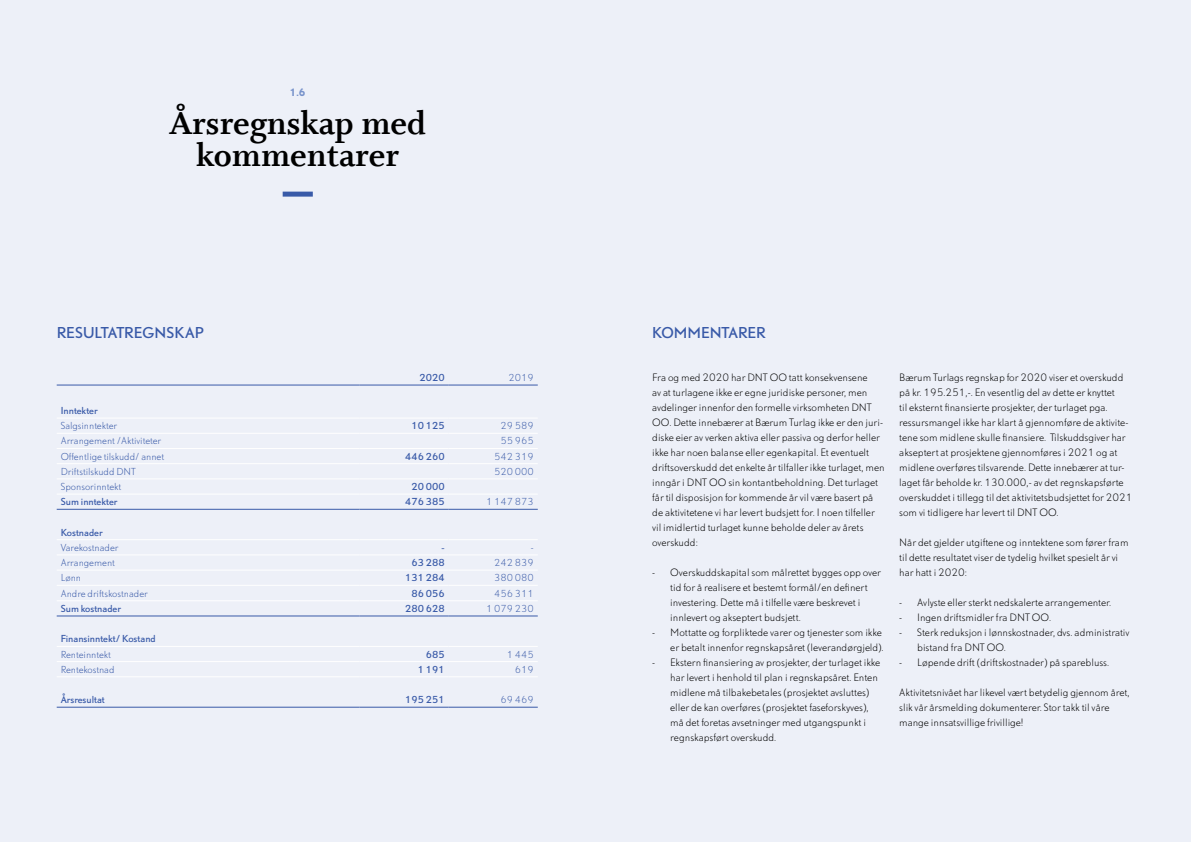
<style>
.page{position:relative;width:1191px;height:842px;background:#edf0f8}
.page>*{position:absolute;margin:0;border:0;box-sizing:border-box;transform-origin:0 0}
._3_Tittel{font:36px/32px "Whitman Bold LF";color:#000;text-align:center}
._5_Tittel_overlay{font:14px "DTL Nobel TOT";color:#395aa8}
._1_Brødtekst{font:300 9.5px/15px "DTL Nobel TOT";color:#000}
._7_numbers{font:700 9.5px "DTL Nobel TOT";color:#7893cb}
._6_Tabell{font:300 9px "DTL Nobel TOT";color:#395aa8}
._6_Tabell-2{font:9px "DTL Nobel TOT";color:#395aa8}
</style>
<div class="page">
<div style="left:283px;top:192px;width:30px;height:5px;background:#395aa8"></div>
<hr style="left:57px;top:418px;width:302px;height:1px;background:#fff">
<hr style="left:360px;top:418px;width:89px;height:1px;background:#fff">
<hr style="left:449px;top:418px;width:89px;height:1px;background:#fff">
<hr style="left:57px;top:433px;width:302px;height:1px;background:#fff">
<hr style="left:360px;top:433px;width:89px;height:1px;background:#fff">
<hr style="left:449px;top:433px;width:89px;height:1px;background:#fff">
<hr style="left:57px;top:448px;width:302px;height:1px;background:#fff">
<hr style="left:360px;top:448px;width:89px;height:1px;background:#fff">
<hr style="left:449px;top:448px;width:89px;height:1px;background:#fff">
<hr style="left:57px;top:463px;width:302px;height:1px;background:#fff">
<hr style="left:360px;top:463px;width:89px;height:1px;background:#fff">
<hr style="left:449px;top:463px;width:89px;height:1px;background:#fff">
<hr style="left:57px;top:478px;width:302px;height:1px;background:#fff">
<hr style="left:360px;top:478px;width:89px;height:1px;background:#fff">
<hr style="left:449px;top:478px;width:89px;height:1px;background:#fff">
<hr style="left:57px;top:494px;width:302px;height:1px;background:#fff">
<hr style="left:360px;top:494px;width:89px;height:1px;background:#fff">
<hr style="left:449px;top:494px;width:89px;height:1px;background:#fff">
<hr style="left:57px;top:539px;width:302px;height:1px;background:#fff">
<hr style="left:360px;top:539px;width:89px;height:1px;background:#fff">
<hr style="left:449px;top:539px;width:89px;height:1px;background:#fff">
<hr style="left:57px;top:554px;width:302px;height:1px;background:#fff">
<hr style="left:360px;top:554px;width:89px;height:1px;background:#fff">
<hr style="left:449px;top:554px;width:89px;height:1px;background:#fff">
<hr style="left:57px;top:570px;width:302px;height:1px;background:#fff">
<hr style="left:360px;top:570px;width:89px;height:1px;background:#fff">
<hr style="left:449px;top:570px;width:89px;height:1px;background:#fff">
<hr style="left:57px;top:585px;width:302px;height:1px;background:#fff">
<hr style="left:360px;top:585px;width:89px;height:1px;background:#fff">
<hr style="left:449px;top:585px;width:89px;height:1px;background:#fff">
<hr style="left:57px;top:600px;width:302px;height:1px;background:#fff">
<hr style="left:360px;top:600px;width:89px;height:1px;background:#fff">
<hr style="left:449px;top:600px;width:89px;height:1px;background:#fff">
<hr style="left:57px;top:646px;width:302px;height:1px;background:#fff">
<hr style="left:360px;top:646px;width:89px;height:1px;background:#fff">
<hr style="left:449px;top:646px;width:89px;height:1px;background:#fff">
<hr style="left:57px;top:661px;width:302px;height:1px;background:#fff">
<hr style="left:360px;top:661px;width:89px;height:1px;background:#fff">
<hr style="left:449px;top:661px;width:89px;height:1px;background:#fff">
<hr style="left:57px;top:676px;width:302px;height:1px;background:#fff">
<hr style="left:360px;top:676px;width:89px;height:1px;background:#fff">
<hr style="left:449px;top:676px;width:89px;height:1px;background:#fff">
<hr style="left:57px;top:509px;width:302px;height:1px;background:#395aa8">
<hr style="left:360px;top:509px;width:89px;height:1px;background:#395aa8">
<hr style="left:449px;top:509px;width:89px;height:1px;background:#395aa8">
<hr style="left:57px;top:615px;width:302px;height:1px;background:#395aa8">
<hr style="left:360px;top:615px;width:89px;height:1px;background:#395aa8">
<hr style="left:449px;top:615px;width:89px;height:1px;background:#395aa8">
<hr style="left:57px;top:707px;width:302px;height:1px;background:#395aa8">
<hr style="left:360px;top:707px;width:89px;height:1px;background:#395aa8">
<hr style="left:449px;top:707px;width:89px;height:1px;background:#395aa8">
<hr style="left:57px;top:385px;width:302px;height:1px;background:#395aa8">
<hr style="left:360px;top:385px;width:89px;height:1px;background:#395aa8">
<hr style="left:449px;top:385px;width:89px;height:1px;background:#395aa8">
<p class="_7_numbers" style="left:290px;top:86px;width:17px">1.6</p>
<p class="_3_Tittel" style="left:169px;top:107px;width:258px">Årsregnskap med kommentarer</p>
<p class="_5_Tittel_overlay" style="left:57px;top:323px;width:148px">RESULTATREGNSKAP</p>
<p class="_5_Tittel_overlay" style="left:652px;top:323px;width:115px">KOMMENTARER</p>
<p class="_6_Tabell-2" style="left:419px;top:371px;width:27px">2020</p>
<p class="_6_Tabell" style="left:508px;top:372px;width:27px">2019</p>
<p class="_6_Tabell-2" style="left:61px;top:404px;width:38px">Inntekter</p>
<p class="_6_Tabell" style="left:61px;top:420px;width:58px">Salgsinntekter</p>
<p class="_6_Tabell-2" style="left:411px;top:420px;width:35px">10 125</p>
<p class="_6_Tabell" style="left:500px;top:420px;width:35px">29 589</p>
<p class="_6_Tabell" style="left:61px;top:435px;width:102px">Arrangement /Aktiviteter</p>
<p class="_6_Tabell" style="left:500px;top:435px;width:35px">55 965</p>
<p class="_6_Tabell" style="left:61px;top:450px;width:105px">Offentlige tilskudd/ annet</p>
<p class="_6_Tabell-2" style="left:405px;top:450px;width:41px">446 260</p>
<p class="_6_Tabell" style="left:494px;top:450px;width:41px">542 319</p>
<p class="_6_Tabell" style="left:61px;top:466px;width:76px">Driftstilskudd DNT</p>
<p class="_6_Tabell" style="left:494px;top:466px;width:41px">520 000</p>
<p class="_6_Tabell" style="left:61px;top:481px;width:62px">Sponsorinntekt</p>
<p class="_6_Tabell-2" style="left:411px;top:480px;width:35px">20 000</p>
<p class="_6_Tabell-2" style="left:61px;top:496px;width:58px">Sum inntekter</p>
<p class="_6_Tabell-2" style="left:405px;top:496px;width:41px">476 385</p>
<p class="_6_Tabell" style="left:486px;top:496px;width:49px">1 147 873</p>
<p class="_6_Tabell-2" style="left:61px;top:526px;width:43px">Kostnader</p>
<p class="_6_Tabell" style="left:61px;top:542px;width:59px">Varekostnader</p>
<p class="_6_Tabell-2" style="left:441px;top:541px;width:5px">-</p>
<p class="_6_Tabell" style="left:531px;top:542px;width:4px">-</p>
<p class="_6_Tabell" style="left:61px;top:557px;width:56px">Arrangement</p>
<p class="_6_Tabell-2" style="left:411px;top:556px;width:35px">63 288</p>
<p class="_6_Tabell" style="left:494px;top:557px;width:41px">242 839</p>
<p class="_6_Tabell" style="left:61px;top:572px;width:22px">Lønn</p>
<p class="_6_Tabell-2" style="left:405px;top:572px;width:41px">131 284</p>
<p class="_6_Tabell" style="left:494px;top:572px;width:41px">380 080</p>
<p class="_6_Tabell" style="left:61px;top:587px;width:89px">Andre driftskostnader</p>
<p class="_6_Tabell-2" style="left:411px;top:587px;width:35px">86 056</p>
<p class="_6_Tabell" style="left:494px;top:587px;width:41px">456 311</p>
<p class="_6_Tabell-2" style="left:61px;top:602px;width:62px">Sum kostnader</p>
<p class="_6_Tabell-2" style="left:405px;top:602px;width:41px">280 628</p>
<p class="_6_Tabell" style="left:486px;top:603px;width:49px">1 079 230</p>
<p class="_6_Tabell-2" style="left:61px;top:633px;width:97px">Finansinntekt/ Kostand</p>
<p class="_6_Tabell" style="left:61px;top:648px;width:52px">Renteinntekt</p>
<p class="_6_Tabell-2" style="left:426px;top:648px;width:20px">685</p>
<p class="_6_Tabell" style="left:507px;top:648px;width:28px">1 445</p>
<p class="_6_Tabell" style="left:61px;top:663px;width:55px">Rentekostnad</p>
<p class="_6_Tabell-2" style="left:418px;top:663px;width:29px">1 191</p>
<p class="_6_Tabell" style="left:515px;top:663px;width:20px">619</p>
<p class="_6_Tabell-2" style="left:61px;top:693px;width:46px">Årsresultat</p>
<p class="_6_Tabell-2" style="left:405px;top:693px;width:41px">195 251</p>
<p class="_6_Tabell" style="left:500px;top:694px;width:35px">69 469</p>
<p class="_1_Brødtekst" style="left:652px;top:370px;width:234px">Fra og med 2020 har DNT OO tatt konsekvensene<br>av at turlagene ikke er egne juridiske personer, men avdelinger innenfor den formelle virksomheten DNT OO. Dette innebærer at Bærum Turlag ikke er den juri&shy;diske eier av verken aktiva eller passiva og derfor heller ikke har noen balanse eller egenkapital. Et eventuelt driftsoverskudd det enkelte år tilfaller ikke turlaget, men inngår i DNT OO sin kontantbeholdning. Det turlaget får til disposisjon for kommende år vil være basert på de aktivitetene vi har levert budsjett for. I noen tilfeller vil imidlertid turlaget kunne beholde deler av årets overskudd:</p>
<p class="_1_Brødtekst" style="left:670px;top:565px;width:212px;text-indent:-18px">- Overskuddskapital som målrettet bygges opp over tid for å realisere et bestemt formål/en definert investering. Dette må i tilfelle være beskrevet i innlevert og akseptert budsjett.</p>
<p class="_1_Brødtekst" style="left:652px;top:625px;width:233px;text-align:right">- Mottatte og forpliktede varer og tjenester som ikke er betalt innenfor regnskapsåret (leverandørgjeld).</p>
<p class="_1_Brødtekst" style="left:670px;top:655px;width:212px;text-indent:-18px">- Ekstern finansiering av prosjekter, der turlaget ikke har levert i henhold til plan i regnskapsåret. Enten midlene må tilbakebetales (prosjektet avsluttes) eller de kan overføres (prosjektet faseforskyves), må det foretas avsetninger med utgangspunkt i regnskapsført overskudd.</p>
<p class="_1_Brødtekst" style="left:899px;top:370px;width:235px">Bærum Turlags regnskap for 2020 viser et overskudd på kr. 195.251,-. En vesentlig del av dette er knyttet<br>til eksternt finansierte prosjekter, der turlaget pga. ressursmangel ikke har klart å gjennomføre de aktivite&shy;tene som midlene skulle finansiere. Tilskuddsgiver har akseptert at prosjektene gjennomføres i 2021 og at midlene overføres tilsvarende. Dette innebærer at tur&shy;laget får beholde kr. 130.000,- av det regnskapsførte overskuddet i tillegg til det aktivitetsbudsjettet for 2021 som vi tidligere har levert til DNT OO.</p>
<p class="_1_Brødtekst" style="left:899px;top:535px;width:231px">Når det gjelder utgiftene og inntektene som fører fram til dette resultatet viser de tydelig hvilket spesielt år vi har hatt i 2020:</p>
<p class="_1_Brødtekst" style="left:899px;top:595px;width:214px">- Avlyste eller sterkt nedskalerte arrangementer.</p>
<p class="_1_Brødtekst" style="left:899px;top:610px;width:153px">- Ingen driftsmidler fra DNT OO.</p>
<p class="_1_Brødtekst" style="left:917px;top:625px;width:214px;text-indent:-18px">- Sterk reduksjon i lønnskostnader, dvs. administrativ bistand fra DNT OO.</p>
<p class="_1_Brødtekst" style="left:899px;top:655px;width:211px">- Løpende drift (driftskostnader) på sparebluss.</p>
<p class="_1_Brødtekst" style="left:899px;top:685px;width:232px">Aktivitetsnivået har likevel vært betydelig gjennom året, slik vår årsmelding dokumenterer. Stor takk til våre mange innsatsvillige frivillige!</p>
</div>
